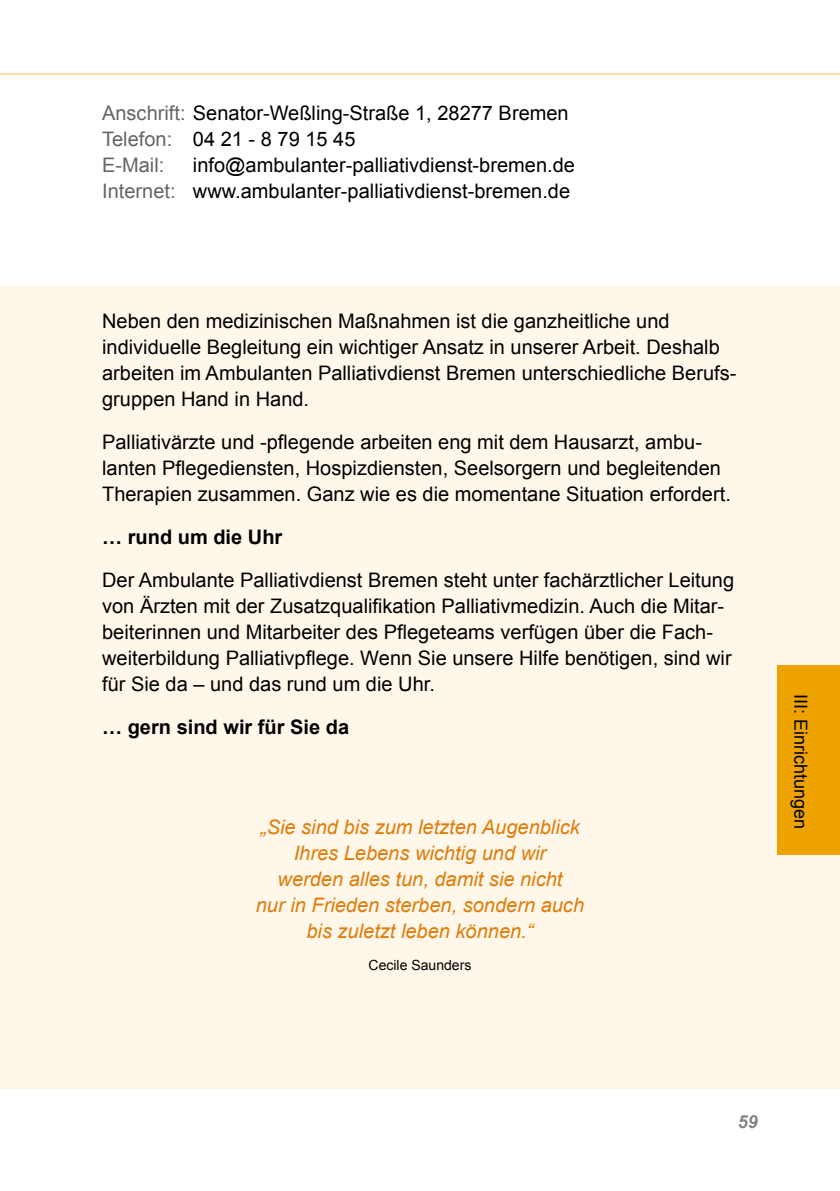
<style>
.page{position:relative;width:840px;height:1191px;background:#fff}
.page>*{position:absolute;margin:0;border:0;box-sizing:border-box;transform-origin:0 0}
.t1{font:20px/26px "Arial";color:#000}
.t2{font:italic 20px/26px "Arial";color:#df7c0a;text-align:center}
.t3{font:700 20px "Arial";color:#000}
.t4{font:18px "Arial";color:#000}
.t5{font:italic 700 18px "Arial";color:#828385}
.t6{font:14px "Arial";color:#000}
.s1{color:#656567}
</style>
<div class="page">
<div style="left:0;top:285px;width:839px;height:804px;background:#fff7ea"></div>
<hr style="left:0;top:73px;width:839px;height:1px;background:#f7bc4f">
<div style="left:777px;top:665px;width:62px;height:189px;background:#eea300"></div>
<p class="t1" style="left:102px;top:100px;width:468px"><span class="s1">Anschrift:</span> Senator-Weßling-Straße 1, 28277 Bremen<br><span class="s1">Telefon:</span> 04 21 - 8 79 15 45<br><span class="s1">E-Mail:</span></p>
<p class="t1" style="left:102px;top:152px;width:474px;text-align:right">info@ambulanter-palliativdienst-bremen.de<br><span class="s1">Internet:</span> www.ambulanter-palliativdienst-bremen.de</p>
<p class="t1" style="left:102px;top:308px;width:635px">Neben den medizinischen Maßnahmen ist die ganzheitliche und individuelle Begleitung ein wichtiger Ansatz in unserer Arbeit. Deshalb arbeiten im Ambulanten Palliativdienst Bremen unterschiedliche Berufs&shy;gruppen Hand in Hand.</p>
<p class="t1" style="left:102px;top:429px;width:630px">Palliativärzte und -pflegende arbeiten eng mit dem Hausarzt, ambu&shy;lanten Pflegediensten, Hospizdiensten, Seelsorgern und begleitenden<br>Therapien zusammen. Ganz wie es die momentane Situation erfordert.</p>
<p class="t3" style="left:102px;top:523px;width:182px">… rund um die Uhr</p>
<p class="t1" style="left:102px;top:567px;width:633px">Der Ambulante Palliativdienst Bremen steht unter fachärztlicher Leitung von Ärzten mit der Zusatzqualifikation Palliativmedizin. Auch die Mitar&shy;beiterinnen und Mitarbeiter des Pflegeteams verfügen über die Fach&shy;weiterbildung Palliativpflege. Wenn Sie unsere Hilfe benötigen, sind wir für Sie da – und das rund um die Uhr.</p>
<p class="t3" style="left:102px;top:713px;width:248px">… gern sind wir für Sie da</p>
<p class="t2" style="left:256px;top:814px;width:329px">„Sie sind bis zum letzten Augenblick<br>Ihres Lebens wichtig und wir<br>werden alles tun, damit sie nicht<br>nur in Frieden sterben, sondern auch bis zuletzt leben können.“</p>
<p class="t6" style="left:368px;top:955px;width:104px">Cecile Saunders</p>
<p class="t4" style="left:812px;top:694px;width:137px;rotate:90deg">III: Einrichtungen</p>
<p class="t5" style="left:737px;top:1109px;width:22px">59</p>
</div>
